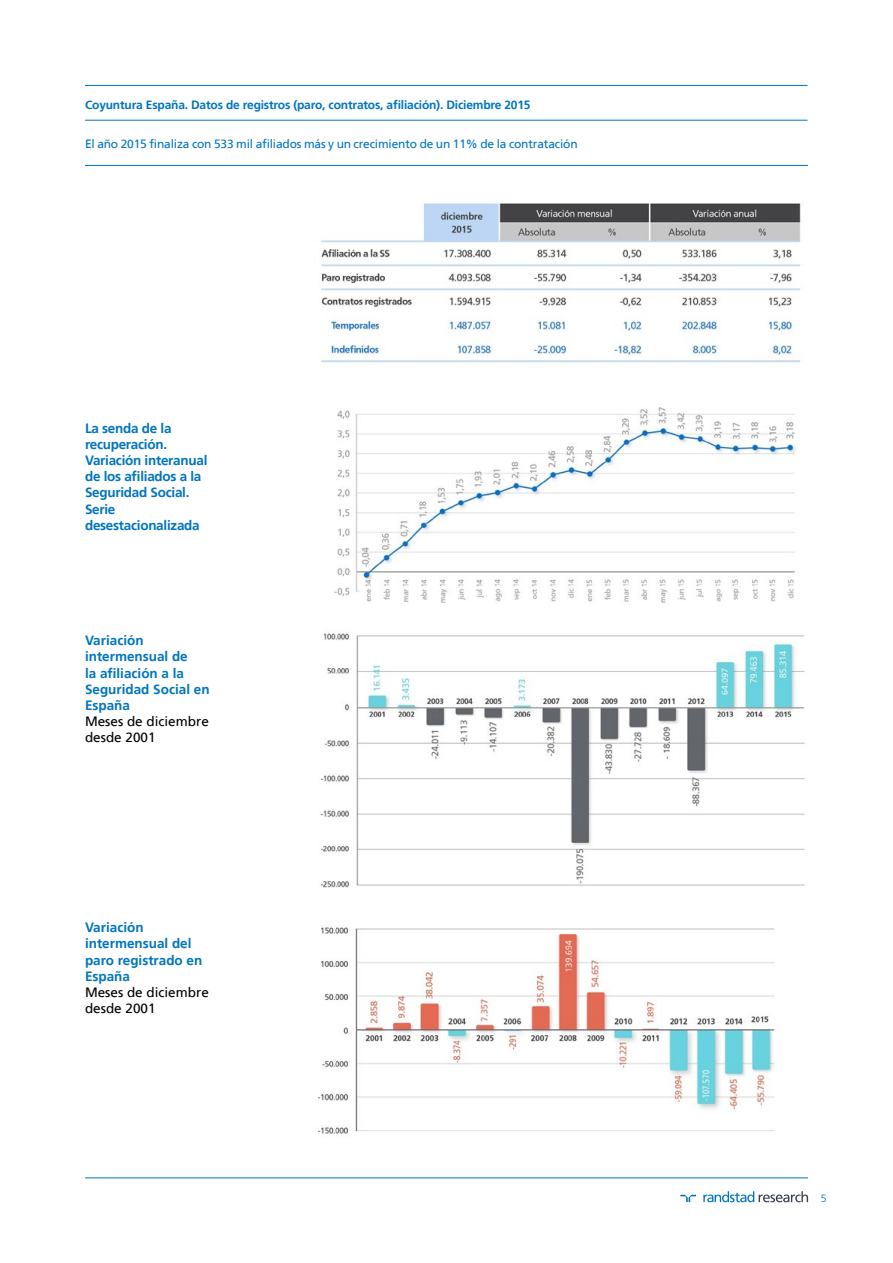
<style>
.page{position:relative;width:893px;height:1263px;background:#fff}
.page>*{position:absolute;margin:0;border:0;box-sizing:border-box;transform-origin:0 0}
.t1{font:700 13.5px/16.2px "Frutiger";letter-spacing:-.01em;color:#0075bf}
.t2{font:13.5px/16.2px "Frutiger";color:#000}
.t3{font:12px "Frutiger";letter-spacing:-.015em;color:#0075bf}
.t4{font:700 12px "Frutiger";letter-spacing:-.015em;color:#0075bf}
.t5{font:300 10.5px "Frutiger";color:#0075bf}
</style>
<div class="page">
<hr style="left:85px;top:120px;width:722px;height:1px;background:#0075bf">
<hr style="left:85px;top:85px;width:722px;height:1px;background:#0075bf">
<hr style="left:85px;top:1177px;width:723px;height:1px;background:#0075bf">
<svg style="left:680px;top:1195px;width:16px;height:7px"></svg>
<svg style="left:703px;top:1191px;width:105px;height:11px"></svg>
<img style="left:334px;top:407px;width:462px;height:196px">
<img style="left:320px;top:633px;width:485px;height:255px">
<img style="left:318px;top:927px;width:457px;height:207px">
<img style="left:320px;top:203px;width:481px;height:160px">
<hr style="left:85px;top:165px;width:723px;height:1px;background:#0075bf">
<p class="t4" style="left:85px;top:99px;width:447px">Coyuntura España. Datos de registros (paro, contratos, afiliación). Diciembre 2015</p>
<p class="t3" style="left:85px;top:138px;width:494px">El año 2015 finaliza con 533 mil afiliados más y un crecimiento de un 11% de la contratación</p>
<p class="t1" style="left:85px;top:421px;width:124px">La senda de la recuperación.<br>Variación interanual de los afiliados a la<br>Seguridad Social.<br>Serie desestacionalizada</p>
<p class="t1" style="left:85px;top:633px;width:126px">Variación intermensual de<br>la afiliación a la<br>Seguridad Social en<br>España</p>
<p class="t2" style="left:85px;top:714px;width:125px">Meses de diciembre desde 2001</p>
<p class="t1" style="left:85px;top:920px;width:119px">Variación intermensual del paro registrado en<br>España</p>
<p class="t2" style="left:85px;top:985px;width:125px">Meses de diciembre desde 2001</p>
<p class="t5" style="left:821px;top:1194px;width:7px">5</p>
</div>
